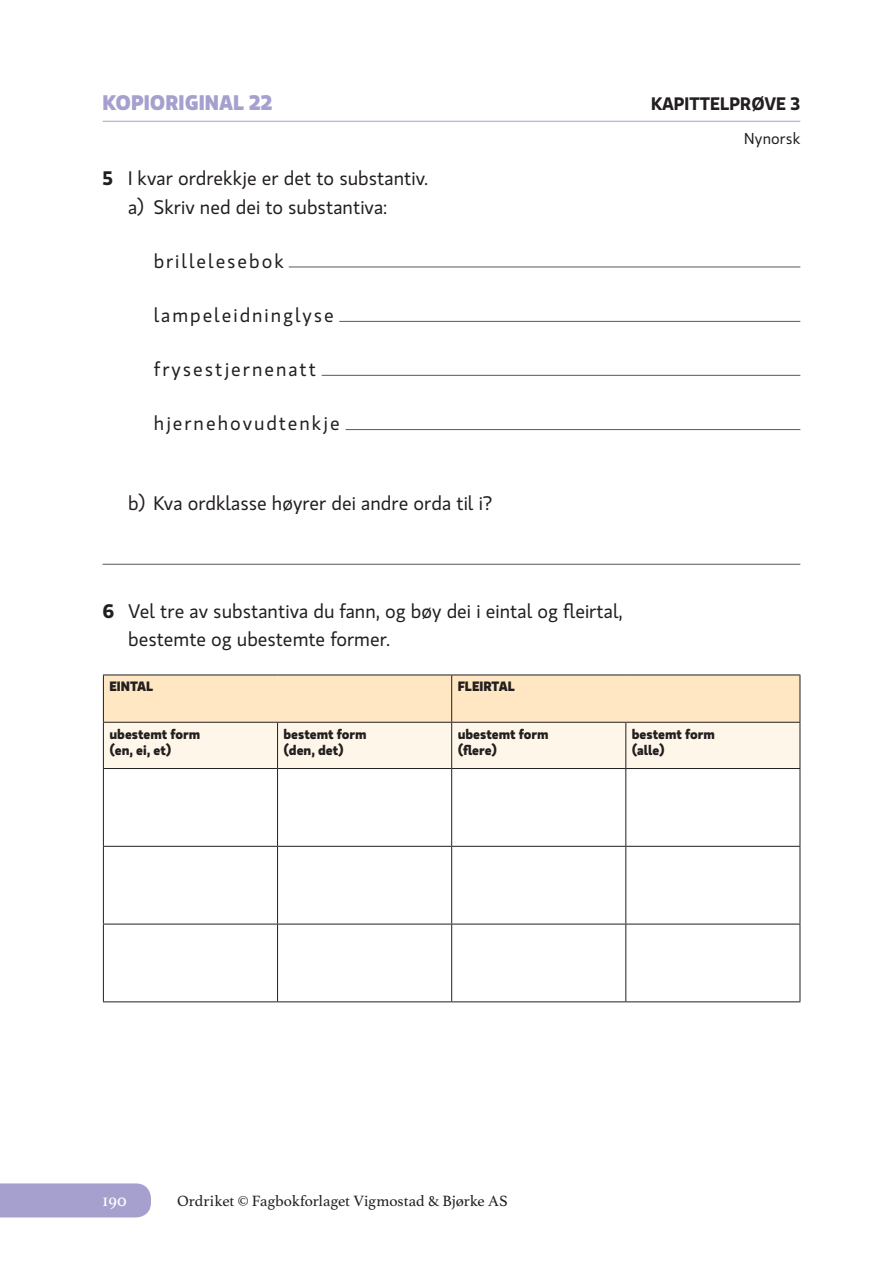
<style>
.page{position:relative;width:893px;height:1263px;background:#fff}
.page>*{position:absolute;margin:0;border:0;box-sizing:border-box;transform-origin:0 0}
.t1{font:700 21px "Gloriola Std";color:#a5a0ce}
.t2{font:19.5px/28.5px "Gloriola Std";color:#231f20}
.t3{font:19.5px "Gloriola Std";letter-spacing:.1em;color:#231f20}
.t4{font:600 18px "Gloriola Std";color:#231f20}
.t5{font:18px "Athelas";color:#fff}
.t6{font:15.75px "Athelas";letter-spacing:-.005em;color:#231f20}
.t7{font:15.75px "Gloriola Std";letter-spacing:.01em;color:#231f20}
.t8{font:700 13.5px/16.5px "Gloriola Std";color:#231f20}
.s1{font-weight:600}
</style>
<div class="page">
<div style="left:0;top:1183px;width:151px;height:34px;background:#a5a0ce"></div>
<hr style="left:103px;top:121px;width:697px;height:1px;background:#a5a0ce">
<hr style="left:103px;top:563px;width:697px;height:1px;background:#57585a">
<hr style="left:289px;top:266px;width:511px;height:1px;background:#57585a">
<hr style="left:339px;top:321px;width:461px;height:1px;background:#57585a">
<hr style="left:322px;top:375px;width:478px;height:1px;background:#57585a">
<hr style="left:345px;top:429px;width:455px;height:1px;background:#57585a">
<svg style="left:104px;top:675px;width:695px;height:93px;background:#faebd2"></svg>
<svg style="left:104px;top:769px;width:695px;height:232px"></svg>
<hr style="left:103px;top:674px;width:174px;height:1px;background:#231f20">
<hr style="left:103px;top:675px;width:1px;height:46px;background:#231f20">
<hr style="left:277px;top:674px;width:174px;height:1px;background:#231f20">
<hr style="left:451px;top:674px;width:174px;height:1px;background:#231f20">
<hr style="left:451px;top:675px;width:1px;height:46px;background:#231f20">
<hr style="left:625px;top:674px;width:175px;height:1px;background:#231f20">
<hr style="left:799px;top:675px;width:1px;height:46px;background:#231f20">
<hr style="left:103px;top:721px;width:174px;height:1px;background:#231f20">
<hr style="left:103px;top:722px;width:1px;height:46px;background:#231f20">
<hr style="left:277px;top:721px;width:174px;height:1px;background:#231f20">
<hr style="left:277px;top:722px;width:1px;height:46px;background:#231f20">
<hr style="left:451px;top:721px;width:174px;height:1px;background:#231f20">
<hr style="left:451px;top:722px;width:1px;height:46px;background:#231f20">
<hr style="left:625px;top:721px;width:175px;height:1px;background:#231f20">
<hr style="left:625px;top:722px;width:1px;height:46px;background:#231f20">
<hr style="left:799px;top:722px;width:1px;height:46px;background:#231f20">
<hr style="left:103px;top:768px;width:174px;height:1px;background:#231f20">
<hr style="left:103px;top:768px;width:1px;height:77px;background:#231f20">
<hr style="left:277px;top:768px;width:174px;height:1px;background:#231f20">
<hr style="left:277px;top:768px;width:1px;height:77px;background:#231f20">
<hr style="left:451px;top:768px;width:174px;height:1px;background:#231f20">
<hr style="left:451px;top:768px;width:1px;height:77px;background:#231f20">
<hr style="left:625px;top:768px;width:175px;height:1px;background:#231f20">
<hr style="left:625px;top:768px;width:1px;height:77px;background:#231f20">
<hr style="left:799px;top:768px;width:1px;height:77px;background:#231f20">
<hr style="left:103px;top:845px;width:174px;height:1px;background:#231f20">
<hr style="left:103px;top:846px;width:1px;height:77px;background:#231f20">
<hr style="left:277px;top:845px;width:174px;height:1px;background:#231f20">
<hr style="left:277px;top:846px;width:1px;height:77px;background:#231f20">
<hr style="left:451px;top:845px;width:174px;height:1px;background:#231f20">
<hr style="left:451px;top:846px;width:1px;height:77px;background:#231f20">
<hr style="left:625px;top:845px;width:175px;height:1px;background:#231f20">
<hr style="left:625px;top:846px;width:1px;height:77px;background:#231f20">
<hr style="left:799px;top:846px;width:1px;height:77px;background:#231f20">
<hr style="left:103px;top:923px;width:174px;height:1px;background:#231f20">
<hr style="left:103px;top:924px;width:1px;height:77px;background:#231f20">
<hr style="left:277px;top:923px;width:174px;height:1px;background:#231f20">
<hr style="left:277px;top:924px;width:1px;height:77px;background:#231f20">
<hr style="left:451px;top:923px;width:174px;height:1px;background:#231f20">
<hr style="left:451px;top:924px;width:1px;height:77px;background:#231f20">
<hr style="left:625px;top:923px;width:175px;height:1px;background:#231f20">
<hr style="left:625px;top:924px;width:1px;height:77px;background:#231f20">
<hr style="left:799px;top:924px;width:1px;height:77px;background:#231f20">
<hr style="left:103px;top:1001px;width:174px;height:1px;background:#231f20">
<hr style="left:277px;top:1001px;width:174px;height:1px;background:#231f20">
<hr style="left:451px;top:1001px;width:174px;height:1px;background:#231f20">
<hr style="left:625px;top:1001px;width:175px;height:1px;background:#231f20">
<p class="t1" style="left:103px;top:87px;width:171px">KOPIORIGINAL 22</p>
<p class="t4" style="left:651px;top:91px;width:151px">KAPITTELPRØVE 3</p>
<p class="t7" style="left:744px;top:128px;width:58px">Nynorsk</p>
<p class="t2" style="left:128px;top:164px;width:302px;text-indent:-26px"><span class="s1">5</span> I kvar ordrekkje er det to substantiv. a) Skriv ned dei to substantiva:</p>
<p class="t3" style="left:154px;top:248px;width:132px">brillelesebok</p>
<p class="t3" style="left:154px;top:302px;width:182px">lampeleidninglyse</p>
<p class="t3" style="left:154px;top:356px;width:164px">frysestjernenatt</p>
<p class="t3" style="left:154px;top:410px;width:188px">hjernehovudtenkje</p>
<p class="t2" style="left:128px;top:488px;width:365px">b) Kva ordklasse høyrer dei andre orda til i?</p>
<p class="t2" style="left:128px;top:596px;width:496px;text-indent:-26px"><span class="s1">6</span> Vel tre av substantiva du fann, og bøy dei i eintal og fleirtal, bestemte og ubestemte former.</p>
<p class="t8" style="left:109px;top:677px;width:45px">EINTAL</p>
<p class="t8" style="left:457px;top:677px;width:59px">FLEIRTAL</p>
<p class="t8" style="left:109px;top:724px;width:92px">ubestemt form (en, ei, et)</p>
<p class="t8" style="left:283px;top:724px;width:85px">bestemt form (den, det)</p>
<p class="t8" style="left:457px;top:724px;width:92px">ubestemt form (flere)</p>
<p class="t8" style="left:631px;top:724px;width:85px">bestemt form (alle)</p>
<p class="t5" style="left:103px;top:1190px;width:26px">190</p>
<p class="t6" style="left:177px;top:1191px;width:332px">Ordriket © Fagbokforlaget Vigmostad &amp; Bjørke AS</p>
</div>
